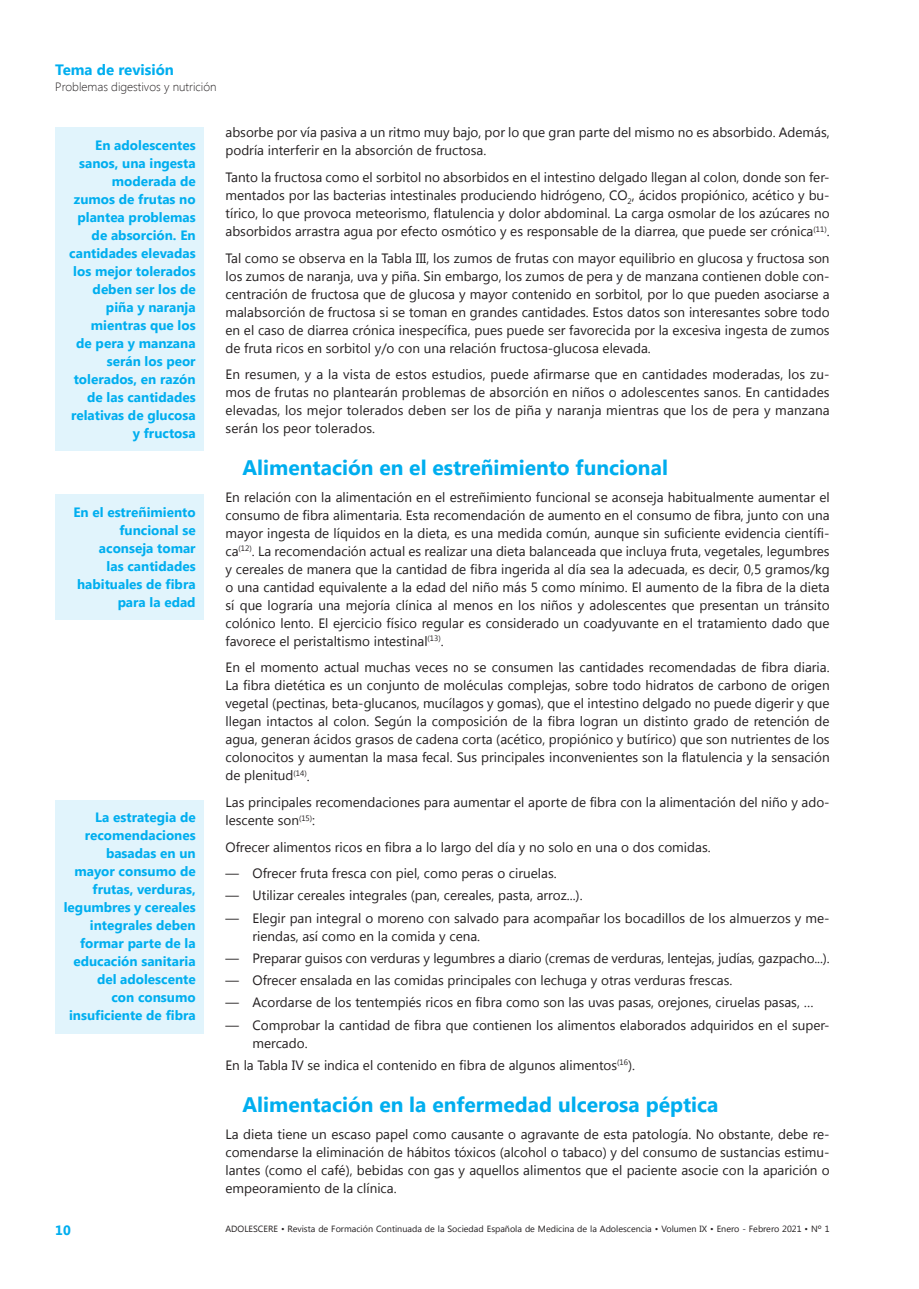
<style>
.page{position:relative;width:919px;height:1289px;background:#fff}
.page>*{position:absolute;margin:0;border:0;box-sizing:border-box;transform-origin:0 0}
.t1{font:700 21px "Segoe UI";color:#00aeef}
.t2{font:700 15px "Segoe UI";color:#00aeef}
.t3{font:13.5px/18px "Segoe UI";color:#231f20;text-align:justify}
.t4{font:700 13.5px/18px "Segoe UI";color:#00aeef;text-align:right}
.t5{font:300 12px "Segoe UI";color:#231f20}
.t6{font:9px "Segoe UI";color:#231f20}
</style>
<div class="page">
<div style="left:55px;top:128px;width:149px;height:323px;background:#e1f4fc"></div>
<div style="left:55px;top:494px;width:149px;height:126px;background:#e1f4fc"></div>
<div style="left:55px;top:799px;width:149px;height:234px;background:#e1f4fc"></div>
<p class="t2" style="left:55px;top:59px;width:120px">Tema de revisión</p>
<p class="t5" style="left:55px;top:79px;width:163px">Problemas digestivos y nutrición</p>
<p class="t4" style="left:69px;top:136px;width:128px">En adolescentes sanos, una ingesta moderada de zumos de frutas no plantea problemas de absorción. En cantidades elevadas los mejor tolerados deben ser los de piña y naranja mientras que los<br>de pera y manzana serán los peor tolerados, en razón de las cantidades relativas de glucosa y fructosa</p>
<p class="t4" style="left:73px;top:502px;width:124px">En el estreñimiento funcional se aconseja tomar<br>las cantidades habituales de fibra para la edad</p>
<p class="t4" style="left:64px;top:807px;width:133px">La estrategia de recomendaciones basadas en un mayor consumo de frutas, verduras, legumbres y cereales integrales deben formar parte de la educación sanitaria del adolescente<br>con consumo insuficiente de fibra</p>
<p class="t3" style="left:225px;top:123px;width:605px">absorbe por vía pasiva a un ritmo muy bajo, por lo que gran parte del mismo no es absorbido. Además, podría interferir en la absorción de fructosa.</p>
<p class="t3" style="left:225px;top:167px;width:605px">Tanto la fructosa como el sorbitol no absorbidos en el intestino delgado llegan al colon, donde son fer&shy;mentados por las bacterias intestinales produciendo hidrógeno, CO<sub>2</sub>, ácidos propiónico, acético y bu&shy;tírico, lo que provoca meteorismo, flatulencia y dolor abdominal. La carga osmolar de los azúcares no absorbidos arrastra agua por efecto osmótico y es responsable de la diarrea, que puede ser crónica<sup>(11)</sup>.</p>
<p class="t3" style="left:225px;top:248px;width:605px">Tal como se observa en la Tabla III, los zumos de frutas con mayor equilibrio en glucosa y fructosa son los zumos de naranja, uva y piña. Sin embargo, los zumos de pera y de manzana contienen doble con&shy;centración de fructosa que de glucosa y mayor contenido en sorbitol, por lo que pueden asociarse a malabsorción de fructosa si se toman en grandes cantidades. Estos datos son interesantes sobre todo en el caso de diarrea crónica inespecífica, pues puede ser favorecida por la excesiva ingesta de zumos de fruta ricos en sorbitol y/o con una relación fructosa-glucosa elevada.</p>
<p class="t3" style="left:225px;top:364px;width:605px">En resumen, y a la vista de estos estudios, puede afirmarse que en cantidades moderadas, los zu&shy;mos de frutas no plantearán problemas de absorción en niños o adolescentes sanos. En cantidades elevadas, los mejor tolerados deben ser los de piña y naranja mientras que los de pera y manzana serán los peor tolerados.</p>
<h1 class="t1" style="left:242px;top:453px;width:427px">Alimentación en el estreñimiento funcional</h1>
<p class="t3" style="left:225px;top:487px;width:605px">En relación con la alimentación en el estreñimiento funcional se aconseja habitualmente aumentar el consumo de fibra alimentaria. Esta recomendación de aumento en el consumo de fibra, junto con una mayor ingesta de líquidos en la dieta, es una medida común, aunque sin suficiente evidencia científi&shy;ca<sup>(12)</sup>. La recomendación actual es realizar una dieta balanceada que incluya fruta, vegetales, legumbres y cereales de manera que la cantidad de fibra ingerida al día sea la adecuada, es decir, 0,5 gramos/kg o una cantidad equivalente a la edad del niño más 5 como mínimo. El aumento de la fibra de la dieta sí que lograría una mejoría clínica al menos en los niños y adolescentes que presentan un tránsito colónico lento. El ejercicio físico regular es considerado un coadyuvante en el tratamiento dado que favorece el peristaltismo intestinal<sup>(13)</sup>.</p>
<p class="t3" style="left:225px;top:658px;width:605px">En el momento actual muchas veces no se consumen las cantidades recomendadas de fibra diaria.<br>La fibra dietética es un conjunto de moléculas complejas, sobre todo hidratos de carbono de origen vegetal (pectinas, beta-glucanos, mucílagos y gomas), que el intestino delgado no puede digerir y que llegan intactos al colon. Según la composición de la fibra logran un distinto grado de retención de agua, generan ácidos grasos de cadena corta (acético, propiónico y butírico) que son nutrientes de los colonocitos y aumentan la masa fecal. Sus principales inconvenientes son la flatulencia y la sensación de plenitud<sup>(14)</sup>.</p>
<p class="t3" style="left:225px;top:792px;width:605px">Las principales recomendaciones para aumentar el aporte de fibra con la alimentación del niño y ado&shy;lescente son<sup>(15)</sup>:</p>
<p class="t3" style="left:225px;top:837px;width:486px">Ofrecer alimentos ricos en fibra a lo largo del día y no solo en una o dos comidas.</p>
<p class="t3" style="left:225px;top:863px;width:333px">— Ofrecer fruta fresca con piel, como peras o ciruelas.</p>
<p class="t3" style="left:225px;top:885px;width:358px">— Utilizar cereales integrales (pan, cereales, pasta, arroz...).</p>
<p class="t3" style="left:252px;top:908px;width:578px;text-indent:-27px">— Elegir pan integral o moreno con salvado para acompañar los bocadillos de los almuerzos y me&shy;riendas, así como en la comida y cena.</p>
<p class="t3" style="left:225px;top:948px;width:605px">— Preparar guisos con verduras y legumbres a diario (cremas de verduras, lentejas, judías, gazpacho...).</p>
<p class="t3" style="left:225px;top:970px;width:508px">— Ofrecer ensalada en las comidas principales con lechuga y otras verduras frescas.</p>
<p class="t3" style="left:225px;top:992px;width:589px">— Acordarse de los tentempiés ricos en fibra como son las uvas pasas, orejones, ciruelas pasas, …</p>
<p class="t3" style="left:252px;top:1015px;width:578px;text-indent:-27px">— Comprobar la cantidad de fibra que contienen los alimentos elaborados adquiridos en el super&shy;mercado.</p>
<p class="t3" style="left:225px;top:1055px;width:411px">En la Tabla IV se indica el contenido en fibra de algunos alimentos<sup>(16</sup>).</p>
<h1 class="t1" style="left:242px;top:1089px;width:477px">Alimentación en la enfermedad ulcerosa péptica</h1>
<p class="t3" style="left:225px;top:1124px;width:605px">La dieta tiene un escaso papel como causante o agravante de esta patología. No obstante, debe re&shy;comendarse la eliminación de hábitos tóxicos (alcohol o tabaco) y del consumo de sustancias estimu&shy;lantes (como el café), bebidas con gas y aquellos alimentos que el paciente asocie con la aparición o empeoramiento de la clínica.</p>
<p class="t4" style="left:55px;top:1220px;width:17px">10</p>
<p class="t6" style="left:225px;top:1222px;width:605px">ADOLESCERE • Revista de Formación Continuada de la Sociedad Española de Medicina de la Adolescencia • Volumen IX • Enero - Febrero 2021 • Nº 1</p>
</div>
